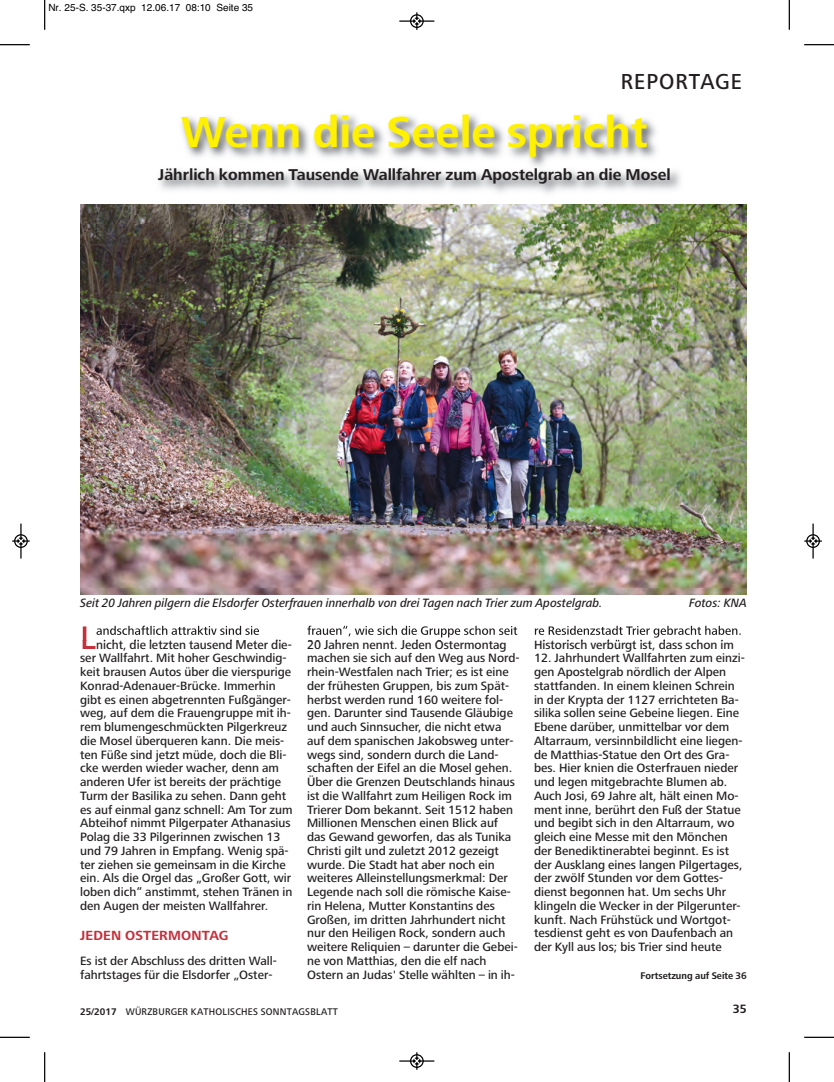
<style>
.page{position:relative;width:834px;height:1082px;background:#fff}
.page>*{position:absolute;margin:0;border:0;box-sizing:border-box;transform-origin:0 0}
.t1{font:700 45px "Frutiger Next LT";color:#fff101}
.t2{font:500 33.12px "Frutiger Next LT";color:#c4303b}
.t3{font:500 22.5px "Frutiger Next LT";letter-spacing:.05em;color:#231f20;scale:.95 1}
.t4{font:700 16.25px "Frutiger Next LT";color:#231f20}
.t5{font:700 13.75px "Frutiger Next LT";letter-spacing:.015em;color:#c4303b}
.t6{font:500 12.5px/13.8px "Frutiger Next LT";color:#231f20}
.t7{font:italic 500 12.5px "Frutiger Next LT";color:#231f20;scale:.95 1}
.t8{font:700 12.5px "Frutiger Next LT";color:#231f20;scale:.95 1}
.t9{font:500 10px "Frutiger Next LT";letter-spacing:.025em;color:#231f20;scale:.95 1}
.t10{font:10px "Helvetica";color:#000}
.t11{font:700 10px "Frutiger Next LT";color:#231f20;scale:.95 1}
.s1{font-weight:700}
</style>
<div class="page">
<img style="left:80px;top:223px;width:666px;height:366px">
<img style="left:80px;top:589px;width:667px;height:51px">
<img style="left:80px;top:589px;width:666px;height:5px">
<img style="left:83px;top:626px;width:5px;height:14px">
<img style="left:96px;top:625px;width:86px;height:10px">
<img style="left:103px;top:639px;width:96px;height:1px">
<img style="left:307px;top:625px;width:110px;height:11px">
<img style="left:309px;top:639px;width:108px;height:1px">
<img style="left:534px;top:625px;width:88px;height:10px">
<img style="left:542px;top:639px;width:41px;height:1px">
<img style="left:606px;top:639px;width:76px;height:1px">
<img style="left:160px;top:114px;width:587px;height:109px">
<img style="left:80px;top:204px;width:666px;height:19px">
<hr style="left:44px;top:0;width:1px;height:30px;background:#000">
<hr style="left:0;top:44px;width:30px;height:1px;background:#000">
<hr style="left:788px;top:0;width:1px;height:30px;background:#000">
<svg style="left:804px;top:44px;width:29px;height:1px"></svg>
<svg style="left:44px;top:1052px;width:1px;height:29px"></svg>
<hr style="left:0;top:1036px;width:30px;height:1px;background:#000">
<svg style="left:788px;top:1052px;width:1px;height:29px"></svg>
<svg style="left:804px;top:1036px;width:29px;height:1px"></svg>
<div style="left:409px;top:14px;width:15px;height:14px;border:2px solid #fff;border-radius:50%"></div>
<hr style="left:399px;top:20px;width:35px;height:2px;background:#000">
<div style="left:410px;top:14px;width:13px;height:14px;border:1px solid #000;border-radius:50%"></div>
<svg style="left:412px;top:12px;width:9px;height:18px"></svg>
<div style="left:409px;top:1053px;width:15px;height:15px;border:2px solid #fff;border-radius:50%"></div>
<hr style="left:399px;top:1060px;width:35px;height:1px;background:#000">
<div style="left:410px;top:1054px;width:13px;height:13px;border:1px solid #000;border-radius:50%"></div>
<svg style="left:412px;top:1052px;width:9px;height:17px"></svg>
<div style="left:14px;top:534px;width:14px;height:14px;border:2px solid #fff;border-radius:50%"></div>
<hr style="left:20px;top:523px;width:2px;height:35px;background:#000">
<div style="left:14px;top:534px;width:14px;height:14px;border:1px solid #000;border-radius:50%"></div>
<svg style="left:12px;top:536px;width:18px;height:9px"></svg>
<div style="left:805px;top:534px;width:15px;height:14px;border:2px solid #fff;border-radius:50%"></div>
<hr style="left:812px;top:523px;width:1px;height:35px;background:#000">
<div style="left:806px;top:534px;width:13px;height:14px;border:1px solid #000;border-radius:50%"></div>
<svg style="left:804px;top:536px;width:17px;height:9px"></svg>
<p class="t10" style="left:48px;top:2px;width:206px">Nr. 25-S. 35-37.qxp 12.06.17 08:10 Seite 35</p>
<h3 class="t3" style="left:620px;top:74px;width:129px">REPORTAGE</h3>
<h1 class="t1" style="left:181px;top:117px;width:468px">Wenn die Seele spricht</h1>
<h3 class="t4" style="left:158px;top:169px;width:514px">Jährlich kommen Tausende Wallfahrer zum Apostelgrab an die Mosel</h3>
<p class="t7" style="left:80px;top:599px;width:551px">Seit 20 Jahren pilgern die Elsdorfer Osterfrauen innerhalb von drei Tagen nach Trier zum Apostelgrab.</p>
<p class="t7" style="left:689px;top:599px;width:62px">Fotos: KNA</p>
<h2 class="t2" style="left:80px;top:626px;width:18px">L</h2>
<p class="t6" style="left:80px;top:639px;width:214px;text-indent:16px">nicht, die letzten tausend Meter die&shy;ser Wallfahrt. Mit hoher Geschwindig&shy;keit brausen Autos über die vierspurige Konrad-Adenauer-Brücke. Immerhin gibt es einen abgetrennten Fußgänger&shy;weg, auf dem die Frauengruppe mit ih&shy;rem blumengeschmückten Pilgerkreuz die Mosel überqueren kann. Die meis&shy;ten Füße sind jetzt müde, doch die Bli&shy;cke werden wieder wacher, denn am anderen Ufer ist bereits der prächtige Turm der Basilika zu sehen. Dann geht es auf einmal ganz schnell: Am Tor zum Abteihof nimmt Pilgerpater Athanasius Polag die 33 Pilgerinnen zwischen 13 und 79 Jahren in Empfang. Wenig spä&shy;ter ziehen sie gemeinsam in die Kirche ein. Als die Orgel das „Großer Gott, wir loben dich“ anstimmt, stehen Tränen in den Augen der meisten Wallfahrer.</p>
<p class="t5" style="left:80px;top:931px;width:150px">JEDEN OSTERMONTAG</p>
<p class="t6" style="left:80px;top:955px;width:198px">Es ist der Abschluss des dritten Wall&shy;fahrtstages für die Elsdorfer „Oster-</p>
<p class="t6" style="left:307px;top:639px;width:214px">20 Jahren nennt. Jeden Ostermontag machen sie sich auf den Weg aus Nord&shy;rhein-Westfalen nach Trier; es ist eine der frühesten Gruppen, bis zum Spät&shy;herbst werden rund 160 weitere fol&shy;gen. Darunter sind Tausende Gläubige und auch Sinnsucher, die nicht etwa auf dem spanischen Jakobsweg unter&shy;wegs sind, sondern durch die Land&shy;schaften der Eifel an die Mosel gehen.<br>Über die Grenzen Deutschlands hinaus ist die Wallfahrt zum Heiligen Rock im Trierer Dom bekannt. Seit 1512 haben Millionen Menschen einen Blick auf das Gewand geworfen, das als Tunika Christi gilt und zuletzt 2012 gezeigt wurde. Die Stadt hat aber noch ein weiteres Alleinstellungsmerkmal: Der Legende nach soll die römische Kaise&shy;rin Helena, Mutter Konstantins des Großen, im dritten Jahrhundert nicht nur den Heiligen Rock, sondern auch weitere Reliquien – darunter die Gebei&shy;ne von Matthias, den die elf nach Ostern an Judas' Stelle wählten – in ih-</p>
<p class="t6" style="left:534px;top:639px;width:201px">Historisch verbürgt ist, dass schon im</p>
<p class="t6" style="left:534px;top:652px;width:212px">12. Jahrhundert Wallfahrten zum einzi&shy;gen Apostelgrab nördlich der Alpen stattfanden. In einem kleinen Schrein in der Krypta der 1127 errichteten Ba&shy;silika sollen seine Gebeine liegen. Eine Ebene darüber, unmittelbar vor dem Altarraum, versinnbildlicht eine liegen&shy;de Matthias-Statue den Ort des Gra&shy;bes. Hier knien die Osterfrauen nieder und legen mitgebrachte Blumen ab.<br>Auch Josi, 69 Jahre alt, hält einen Mo&shy;ment inne, berührt den Fuß der Statue und begibt sich in den Altarraum, wo gleich eine Messe mit den Mönchen der Benediktinerabtei beginnt. Es ist der Ausklang eines langen Pilgertages, der zwölf Stunden vor dem Gottes&shy;dienst begonnen hat. Um sechs Uhr klingeln die Wecker in der Pilgerunter&shy;kunft. Nach Frühstück und Wortgot&shy;tesdienst geht es von Daufenbach an der Kyll aus los; bis Trier sind heute</p>
<p class="t11" style="left:640px;top:972px;width:113px">Fortsetzung auf Seite 36</p>
<p class="t9" style="left:80px;top:1008px;width:273px"><span class="s1">25/2017</span> WÜRZBURGER KATHOLISCHES SONNTAGSBLATT</p>
<p class="t8" style="left:732px;top:1004px;width:16px">35</p>
</div>
